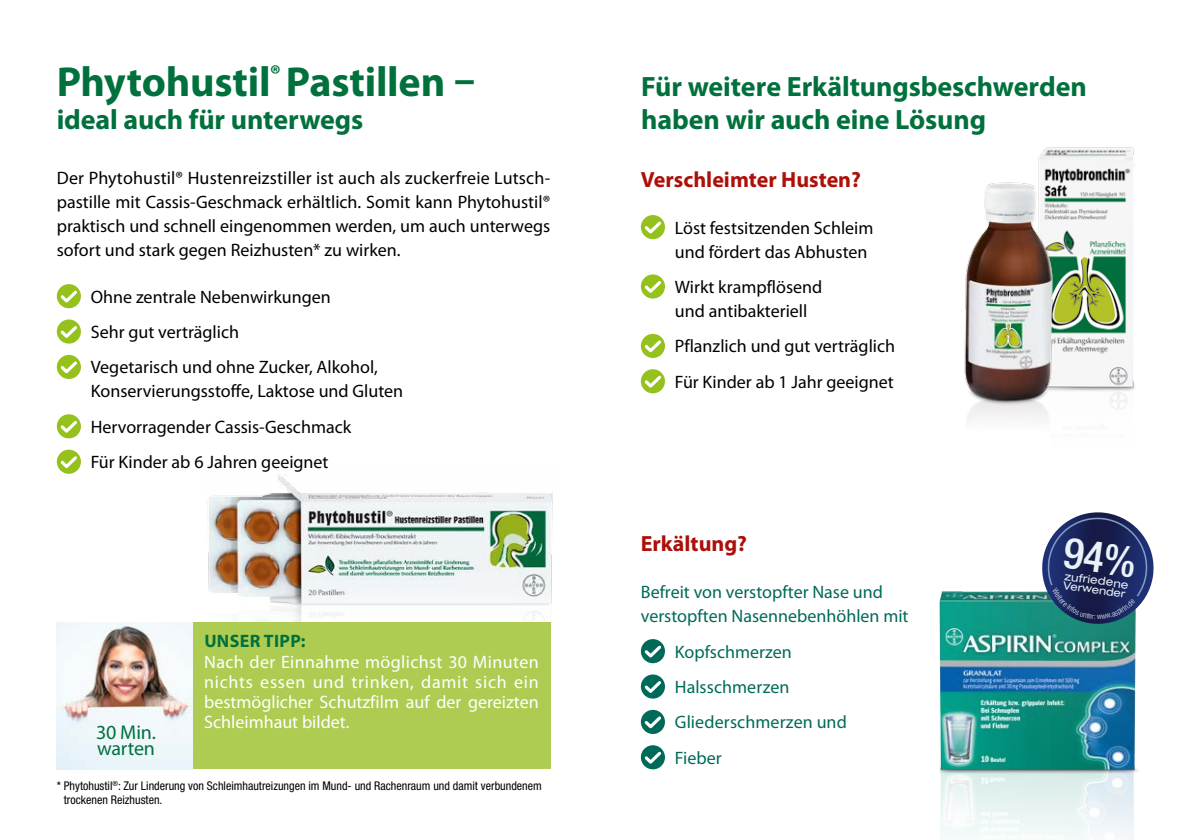
<style>
.page{position:relative;width:1191px;height:840px;background:#fff}
.page>*{position:absolute;margin:0;border:0;box-sizing:border-box;transform-origin:0 0}
.t1{font:700 42px "Myriad Pro";letter-spacing:-.005em;color:#00713d}
.t2{font:700 28px/33.6px "Myriad Pro";letter-spacing:-.005em;color:#00713d}
.t3{font:700 22px "Myriad Pro";color:#ad100a}
.t4{font:20px/16px "Myriad Pro";letter-spacing:-.01em;color:#00713d}
.t5{font:18px/24px "Myriad Pro";color:#000}
.t6{font:18px/20px "Myriad Pro";color:#fff;text-align:justify}
.t7{font:18px/35.4px "Myriad Pro";color:#006a59}
.t8{font:700 18px "Myriad Pro";letter-spacing:.02em;color:#00713d}
.t9{font:condensed 12px/14.4px "Helvetica Neue";color:#000}
.t10{font:expanded 11.2px "Helvetica Neue LT";color:#e8f2f7}
.t11{font:expanded 10.8px "Helvetica Neue LT";color:#e8f2f7}
</style>
<div class="page">
<img style="left:1038px;top:147px;width:97px;height:162px">
<img style="left:207px;top:474px;width:346px;height:222px">
<div style="left:193px;top:622px;width:357px;height:146px;background:#aecc52"></div>
<svg style="left:641px;top:638px;width:24px;height:24px"></svg>
<svg style="left:642px;top:642px;width:22px;height:18px"></svg>
<div style="left:641px;top:674px;width:24px;height:24px;background:#006a59;border-radius:50%"></div>
<svg style="left:642px;top:677px;width:22px;height:18px"></svg>
<svg style="left:641px;top:709px;width:24px;height:24px"></svg>
<svg style="left:642px;top:713px;width:22px;height:17px"></svg>
<svg style="left:641px;top:744px;width:24px;height:25px"></svg>
<svg style="left:642px;top:748px;width:22px;height:18px"></svg>
<img style="left:939px;top:309px;width:201px;height:516px">
<div style="left:57px;top:284px;width:24px;height:24px;background:#94c11c;border-radius:50%"></div>
<svg style="left:58px;top:287px;width:22px;height:18px"></svg>
<div style="left:57px;top:319px;width:24px;height:24px;background:#94c11c;border-radius:50%"></div>
<svg style="left:58px;top:323px;width:22px;height:17px"></svg>
<svg style="left:57px;top:354px;width:24px;height:25px"></svg>
<svg style="left:58px;top:358px;width:22px;height:18px"></svg>
<div style="left:57px;top:414px;width:24px;height:24px;background:#94c11c;border-radius:50%"></div>
<svg style="left:58px;top:417px;width:22px;height:18px"></svg>
<svg style="left:57px;top:449px;width:24px;height:24px"></svg>
<svg style="left:58px;top:453px;width:22px;height:17px"></svg>
<div style="left:641px;top:215px;width:24px;height:24px;background:#94c11c;border-radius:50%"></div>
<svg style="left:642px;top:218px;width:22px;height:18px"></svg>
<div style="left:641px;top:274px;width:24px;height:24px;background:#94c11c;border-radius:50%"></div>
<svg style="left:642px;top:278px;width:22px;height:17px"></svg>
<svg style="left:641px;top:333px;width:24px;height:25px"></svg>
<svg style="left:642px;top:337px;width:22px;height:18px"></svg>
<div style="left:641px;top:369px;width:24px;height:24px;background:#94c11c;border-radius:50%"></div>
<svg style="left:642px;top:372px;width:22px;height:18px"></svg>
<img style="left:57px;top:622px;width:136px;height:146px">
<img style="left:960px;top:177px;width:101px;height:182px">
<img style="left:960px;top:359px;width:101px;height:290px">
<svg style="left:1038px;top:512px;width:116px;height:115px"></svg>
<h1 class="t1" style="left:57px;top:54px;width:420px">Phytohustil<sup>®</sup> Pastillen –</h1>
<h2 class="t2" style="left:57px;top:102px;width:308px">ideal auch für unterwegs</h2>
<p class="t5" style="left:57px;top:165px;width:495px;text-align:justify">Der Phytohustil® Hustenreizstiller ist auch als zuckerfreie Lutsch&shy;pastille mit Cassis-Geschmack erhältlich. Somit kann Phytohustil® praktisch und schnell eingenommen werden, um auch unterwegs sofort und stark gegen Reizhusten* zu wirken.</p>
<p class="t5" style="left:91px;top:278px;width:288px;line-height:35.4px">Ohne zentrale Nebenwirkungen<br>Sehr gut verträglich<br>Vegetarisch und ohne Zucker, Alkohol,</p>
<p class="t5" style="left:91px;top:373px;width:314px;line-height:35.4px">Konservierungsstoffe, Laktose und Gluten<br>Hervorragender Cassis-Geschmack<br>Für Kinder ab 6 Jahren geeignet</p>
<p class="t4" style="left:96px;top:723px;width:61px">30 Min. warten</p>
<p class="t8" style="left:204px;top:629px;width:103px">UNSER TIPP:</p>
<p class="t6" style="left:204px;top:650px;width:336px">Nach der Einnahme möglichst 30 Minuten nichts essen und trinken, damit sich ein bestmöglicher Schutzfilm auf der gereizten Schleimhaut bildet.</p>
<p class="t9" style="left:64px;top:777px;width:479px;text-indent:-7px">* Phytohustil<sup>®</sup>: Zur Linderung von Schleimhautreizungen im Mund- und Rachenraum und damit verbundenem trockenen Reizhusten.</p>
<h2 class="t2" style="left:641px;top:69px;width:447px">Für weitere Erkältungsbeschwerden haben wir auch eine Lösung</h2>
<p class="t3" style="left:641px;top:165px;width:222px">Verschleimter Husten?</p>
<p class="t5" style="left:675px;top:215px;width:200px">Löst festsitzenden Schleim und fördert das Abhusten</p>
<p class="t5" style="left:675px;top:274px;width:149px">Wirkt krampflösend und antibakteriell</p>
<p class="t5" style="left:675px;top:328px;width:222px;line-height:35.4px">Pflanzlich und gut verträglich<br>Für Kinder ab 1 Jahr geeignet</p>
<p class="t3" style="left:641px;top:529px;width:108px">Erkältung?</p>
<p class="t7" style="left:641px;top:579px;width:269px;line-height:24px">Befreit von verstopfter Nase und verstopften Nasennebenhöhlen mit</p>
<p class="t7" style="left:675px;top:633px;width:173px">Kopfschmerzen<br>Halsschmerzen<br>Gliederschmerzen und<br>Fieber</p>
<p class="t10" style="left:1065px;top:568px;width:66px;rotate:8deg">zufriedene</p>
<p class="t11" style="left:1064px;top:578px;width:64px;rotate:8deg">Verwender</p>
</div>
